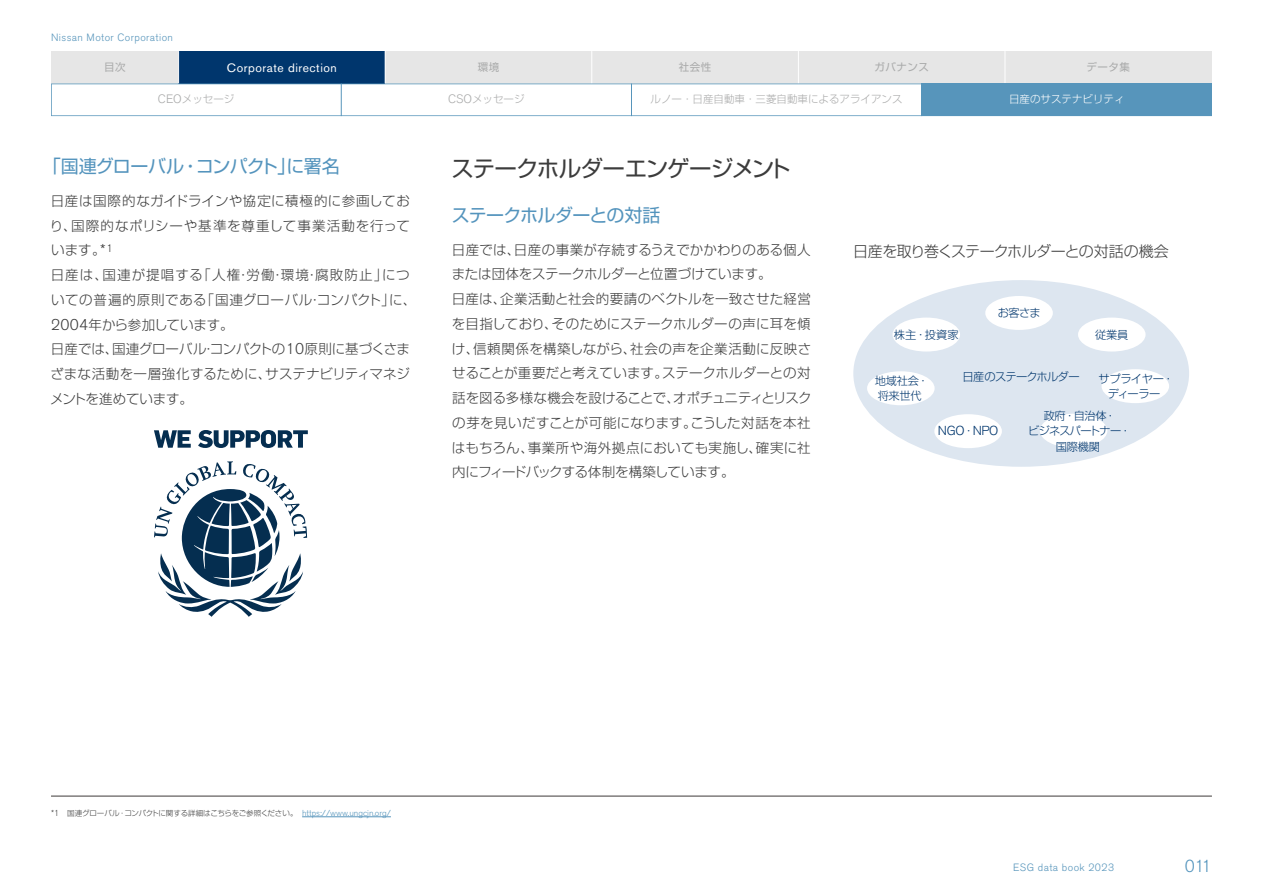
<style>
.page{position:relative;width:1263px;height:893px;background:#fff}
.page>*{position:absolute;margin:0;border:0;box-sizing:border-box;transform-origin:0 0}
.t1{font:22.5px "Shin Go Pro";letter-spacing:-.045em;color:#3c3c3c}
.t2{font:18px "Shin Go Pro";letter-spacing:-.04em;color:#5494bd}
.t3{font:300 17.25px "Nissan Pro";color:#5394bd}
.t4{font:300 15px "Shin Go Pro";letter-spacing:-.03em;color:#3c3c3c}
.t5{font:300 13.5px/24.8px "Shin Go Pro";letter-spacing:.01em;color:#3c3c3c}
.t6{font:300 12.9px "Nissan Pro";letter-spacing:-.02em;color:#00366d}
.t7{font:12.15px "Nissan Pro";letter-spacing:.045em;color:#fff}
.t8{font:300 11.25px/15.5px "Shin Go Pro";letter-spacing:-.04em;color:#00366d;text-align:center}
.t9{font:300 10.5px "Shin Go Pro";color:#aaabab}
.t10{font:300 10.5px "Nissan Pro";letter-spacing:.04em;color:#5795bb}
.t11{font:10.5px "Shin Go Pro";letter-spacing:.05em;color:#aaabab}
.t12{font:300 10.5px "Shin Go Pro";color:#fff}
.t13{font:300 7.5px "Shin Go Pro";letter-spacing:-.03em;color:#3c3c3c}
.s1{font-family:"Nissan Pro";font-size:12.15px}
.s2{font-family:"Nissan Pro";font-size:15.45px}
.s3{font-family:"Shin Go Pro";font-size:11.25px}
.s4{font-family:"Nissan Pro";font-size:8.7px}
.s5{font-family:"Nissan Pro";font-size:8.7px;color:#5795bb}
</style>
<div class="page">
<div style="left:51px;top:51px;width:1161px;height:33px;background:#e6e6e6"></div>
<div style="left:179px;top:51px;width:206px;height:33px;background:#00366d"></div>
<hr style="left:178px;top:51px;width:1px;height:33px;background:#fff">
<hr style="left:385px;top:51px;width:1px;height:33px;background:#fff">
<hr style="left:591px;top:51px;width:1px;height:33px;background:#fff">
<hr style="left:798px;top:51px;width:1px;height:33px;background:#fff">
<hr style="left:1004px;top:51px;width:1px;height:33px;background:#fff">
<svg style="left:51px;top:84px;width:870px;height:32px"></svg>
<hr style="left:341px;top:84px;width:1px;height:32px;background:#5795bb">
<hr style="left:631px;top:84px;width:1px;height:32px;background:#5795bb">
<hr style="left:921px;top:84px;width:1px;height:32px;background:#5795bb">
<div style="left:922px;top:84px;width:290px;height:32px;background:#5795bb"></div>
<hr style="left:51px;top:796px;width:1161px;height:1px;background:#3e3a39">
<hr style="left:302px;top:816px;width:89px;height:1px;background:#5795bb">
<svg style="left:154px;top:461px;width:153px;height:156px"></svg>
<svg style="left:154px;top:430px;width:37px;height:18px"></svg>
<svg style="left:198px;top:430px;width:110px;height:18px"></svg>
<div style="left:853px;top:280px;width:336px;height:187px;background:#dde6f0;border-radius:50%"></div>
<div style="left:985px;top:296px;width:68px;height:34px;background:#fff;border-radius:50%"></div>
<div style="left:1078px;top:318px;width:67px;height:34px;background:#fff;border-radius:50%"></div>
<div style="left:1101px;top:369px;width:68px;height:34px;background:#fff;border-radius:50%"></div>
<div style="left:1040px;top:414px;width:67px;height:34px;background:#fff;border-radius:50%"></div>
<div style="left:934px;top:414px;width:68px;height:34px;background:#fff;border-radius:50%"></div>
<div style="left:867px;top:371px;width:68px;height:34px;background:#fff;border-radius:50%"></div>
<div style="left:892px;top:318px;width:68px;height:34px;background:#fff;border-radius:50%"></div>
<p class="t10" style="left:51px;top:30px;width:124px">Nissan Motor Corporation</p>
<p class="t11" style="left:104px;top:58px;width:23px">目次</p>
<p class="t7" style="left:227px;top:60px;width:111px">Corporate direction</p>
<p class="t11" style="left:478px;top:58px;width:23px">環境</p>
<p class="t11" style="left:679px;top:58px;width:34px">社会性</p>
<p class="t11" style="left:874px;top:58px;width:56px">ガバナンス</p>
<p class="t11" style="left:1086px;top:58px;width:45px">データ集</p>
<p class="t9" style="left:158px;top:91px;width:78px"><span class="s1">CEO</span>メッセージ</p>
<p class="t9" style="left:448px;top:91px;width:78px"><span class="s1">CSO</span>メッセージ</p>
<p class="t9" style="left:651px;top:91px;width:253px">ルノー・日産自動車・三菱自動車によるアライアンス</p>
<p class="t12" style="left:1009px;top:91px;width:117px">日産のサステナビリティ</p>
<h2 class="t2" style="left:43px;top:152px;width:298px">「国連グローバル・コンパクト」に署名</h2>
<p class="t5" style="left:50px;top:187px;width:368px">日産は国際的なガイドラインや協定に積極的に参画しており、国際的なポリシーや基準を尊重して事業活動を行っています。<span class="s2">*</span><sup>1<br></sup>日産は、国連が提唱する「人権・労働・環境・腐敗防止」についての普遍的原則である「国連グローバル・コンパクト」に、<br><span class="s2">2004</span>年から参加しています。<br>日産では、国連グローバル・コンパクトの<span class="s2">10</span>原則に基づくさまざまな活動を一層強化するために、サステナビリティマネジメントを進めています。</p>
<h1 class="t1" style="left:451px;top:150px;width:341px">ステークホルダーエンゲージメント</h1>
<h2 class="t2" style="left:452px;top:200px;width:210px">ステークホルダーとの対話</h2>
<p class="t5" style="left:452px;top:236px;width:361px">日産では、日産の事業が存続するうえでかかわりのある個人または団体をステークホルダーと位置づけています。<br>日産は、企業活動と社会的要請のベクトルを一致させた経営を目指しており、そのためにステークホルダーの声に耳を傾け、信頼関係を構築しながら、社会の声を企業活動に反映させることが重要だと考えています。ステークホルダーとの対話を図る多様な機会を設けることで、オポチュニティとリスクの芽を見いだすことが可能になります。こうした対話を本社はもちろん、事業所や海外拠点においても実施し、確実に社内にフィードバックする体制を構築しています。</p>
<p class="t4" style="left:853px;top:239px;width:317px">日産を取り巻くステークホルダーとの対話の機会</p>
<p class="t8" style="left:998px;top:304px;width:44px">お客さま</p>
<p class="t8" style="left:894px;top:325px;width:66px">株主・投資家</p>
<p class="t8" style="left:1095px;top:325px;width:35px">従業員</p>
<p class="t8" style="left:962px;top:368px;width:119px">日産のステークホルダー</p>
<p class="t8" style="left:1098px;top:370px;width:77px">サプライヤー・ディーラー</p>
<p class="t8" style="left:875px;top:372px;width:55px;text-align:left">地域社会・将来世代</p>
<p class="t8" style="left:1028px;top:406px;width:104px">政府・自治体・<br>ビジネスパートナー・国際機関</p>
<p class="t6" style="left:938px;top:423px;width:62px">NGO<span class="s3">・</span>NPO</p>
<p class="t13" style="left:51px;top:807px;width:341px"><span class="s4">*1</span>　国連グローバル・コンパクトに関する詳細はこちらをご参照ください。　<span class="s5">https://www.ungcjn.org/</span></p>
<p class="t10" style="left:1013px;top:861px;width:103px">ESG data book 2023</p>
<p class="t3" style="left:1185px;top:854px;width:28px">011</p>
</div>
